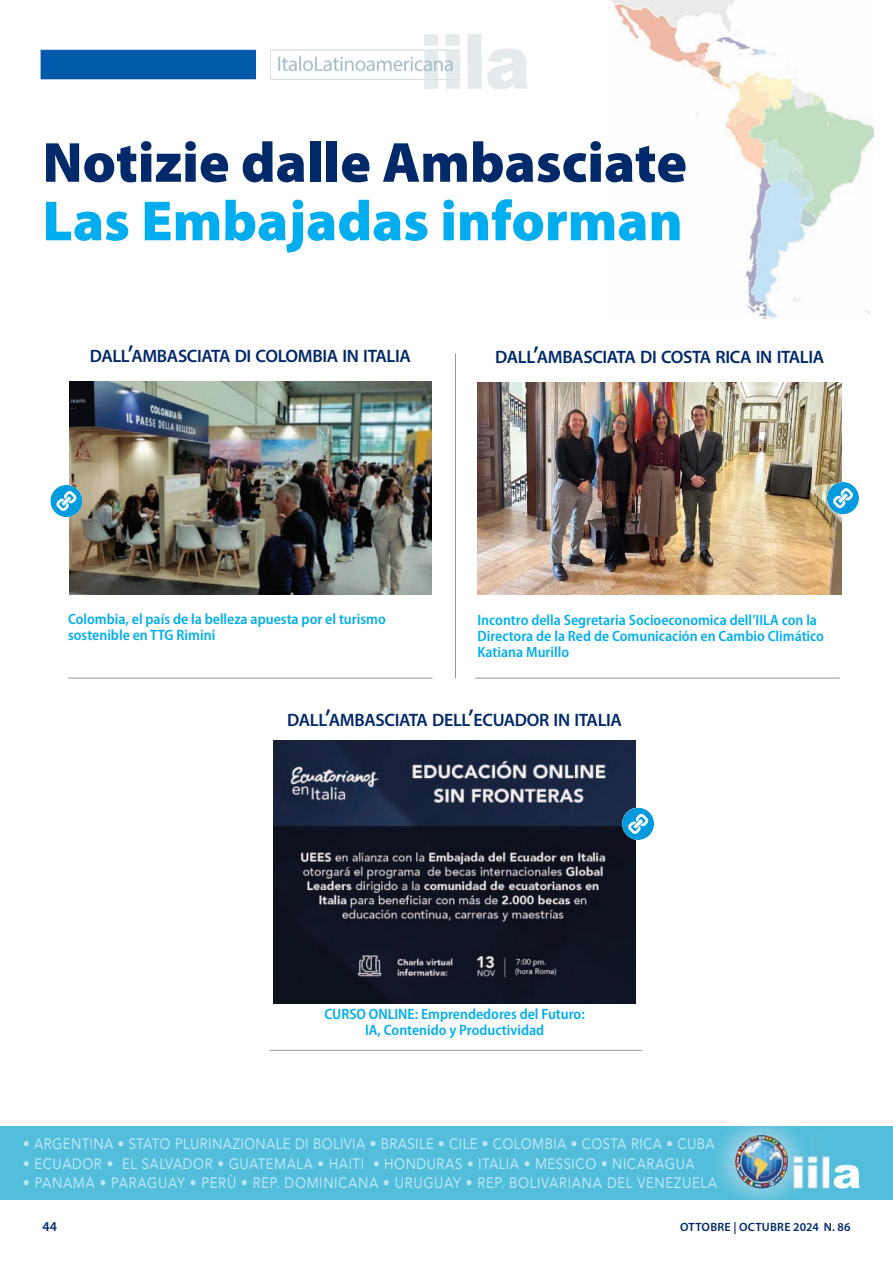
<style>
.page{position:relative;width:893px;height:1263px;background:#fff}
.page>*{position:absolute;margin:0;border:0;box-sizing:border-box;transform-origin:0 0}
.t1{font:900 57px "Myriad Pro";color:#00296a}
.t2{font:900 57px "Myriad Pro";color:#00aeef}
.t3{font:600 18px "Myriad Pro";letter-spacing:-.02em;color:#00296a}
.t4{font:600 semi-condensed 15px/15.8px "Myriad Pro";color:#00aeef}
.t5{font:15px "Avenir";letter-spacing:.04em;color:#c1e8fa;scale:.88 1}
.t6{font:600 13.5px "Myriad Pro";color:#00296a}
.t7{font:600 12px "Myriad Pro";letter-spacing:.02em;color:#00296a}
.s1{font-size:24px}
</style>
<div class="page">
<img style="left:270px;top:34px;width:258px;height:56px">
<img style="left:40px;top:49px;width:215px;height:31px">
<img style="left:612px;top:0;width:261px;height:319px">
<div style="left:1px;top:1127px;width:892px;height:72px;background:#52bedb"></div>
<svg style="left:718px;top:1127px;width:73px;height:72px"></svg>
<img style="left:729px;top:1133px;width:131px;height:57px">
<hr style="left:270px;top:1050px;width:372px;height:1px;background:#939598">
<img style="left:69px;top:381px;width:363px;height:213px">
<img style="left:477px;top:382px;width:364px;height:213px">
<div style="left:827px;top:482px;width:32px;height:32px;background:#009bde;border-radius:50%"></div>
<svg style="left:833px;top:488px;width:20px;height:20px"></svg>
<div style="left:50px;top:485px;width:32px;height:32px;background:#009bde;border-radius:50%"></div>
<svg style="left:56px;top:491px;width:21px;height:20px"></svg>
<img style="left:274px;top:741px;width:361px;height:262px">
<svg style="left:622px;top:807px;width:32px;height:33px"></svg>
<div style="left:622px;top:808px;width:32px;height:32px;background:#009bde;border-radius:50%"></div>
<svg style="left:628px;top:813px;width:21px;height:21px"></svg>
<hr style="left:68px;top:678px;width:365px;height:1px;background:#939598">
<hr style="left:475px;top:678px;width:365px;height:1px;background:#939598">
<hr style="left:455px;top:354px;width:1px;height:324px;background:#939598">
<h1 class="t1" style="left:43px;top:141px;width:646px">Notizie dalle Ambasciate</h1>
<h1 class="t2" style="left:43px;top:200px;width:642px">Las Embajadas informan</h1>
<p class="t3" style="left:90px;top:350px;width:323px">DALL<span class="s1">’</span>AMBASCIATA DI COLOMBIA IN ITALIA</p>
<p class="t3" style="left:495px;top:350px;width:331px">DALL<span class="s1">’</span>AMBASCIATA DI COSTA RICA IN ITALIA</p>
<p class="t4" style="left:68px;top:613px;width:319px">Colombia, el país de la belleza apuesta por el turismo sostenible en TTG Rimini</p>
<p class="t4" style="left:477px;top:614px;width:348px">Incontro della Segretaria Socioeconomica dell’IILA con la<br>Directora de la Red de Comunicación en Cambio Climático<br>Katiana Murillo</p>
<p class="t3" style="left:287px;top:713px;width:336px">DALL<span class="s1">’</span>AMBASCIATA DELL<span class="s1">’</span>ECUADOR IN ITALIA</p>
<p class="t4" style="left:324px;top:1007px;width:262px;text-align:center">CURSO ONLINE: Emprendedores del Futuro:<br>IA, Contenido y Productividad</p>
<p class="t5" style="left:23px;top:1132px;width:787px">• ARGENTINA • STATO PLURINAZIONALE DI BOLIVIA • BRASILE • CILE • COLOMBIA • COSTA RICA • CUBA</p>
<p class="t5" style="left:23px;top:1151px;width:765px">• ECUADOR • EL SALVADOR • GUATEMALA • HAITI • HONDURAS • ITALIA • MESSICO • NICARAGUA</p>
<p class="t5" style="left:23px;top:1171px;width:790px">• PANAMA • PARAGUAY • PERÙ • REP. DOMINICANA • URUGUAY • REP. BOLIVARIANA DEL VENEZUELA</p>
<p class="t6" style="left:43px;top:1221px;width:16px">44</p>
<p class="t7" style="left:680px;top:1222px;width:172px">OTTOBRE | OCTUBRE 2024 N. 86</p>
</div>
